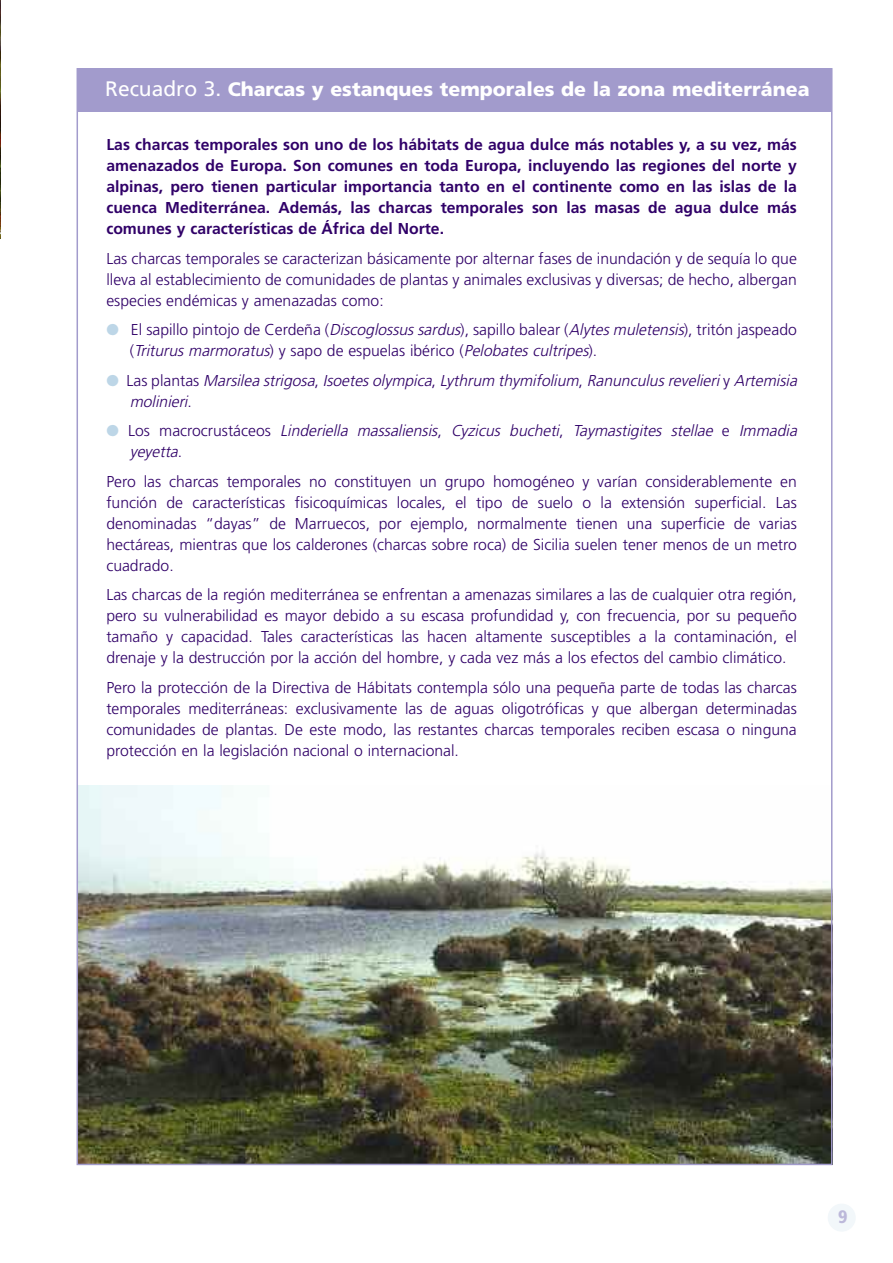
<style>
.page{position:relative;width:893px;height:1263px;background:#fff}
.page>*{position:absolute;margin:0;border:0;box-sizing:border-box;transform-origin:0 0}
.t1{font:900 19.5px "Frutiger";color:#fff}
.t2{font:900 condensed 18px "Frutiger";color:#bcb8da}
.t3{font:300 15.75px/21px "Frutiger";color:#300068;text-align:justify}
.t4{font:700 15.75px/21px "Frutiger";color:#300068;text-align:justify}
.t5{font:italic 300 15.75px/21px "Frutiger";color:#300068}
.s1{font-weight:400;font-size:21px}
.s2{color:#bdd6e7}
.s3{font-style:italic}
.s4{font-style:normal}
</style>
<div class="page">
<div style="left:77px;top:68px;width:754px;height:43px;background:#a29bcc"></div>
<img style="left:0;top:0;width:1px;height:238px">
<div style="left:828px;top:1203px;width:28px;height:29px;background:#f2f7fa;border-radius:50%"></div>
<img style="left:80px;top:786px;width:749px;height:376px">
<p class="t1" style="left:105px;top:81px;width:706px"><span class="s1">Recuadro 3.</span> Charcas y estanques temporales de la zona mediterránea</p>
<p class="t4" style="left:106px;top:136px;width:692px">Las charcas temporales son uno de los hábitats de agua dulce más notables y, a su vez, más amenazados de Europa. Son comunes en toda Europa, incluyendo las regiones del norte y alpinas, pero tienen particular importancia tanto en el continente como en las islas de la cuenca Mediterránea. Además, las charcas temporales son las masas de agua dulce más comunes y características de África del Norte.</p>
<p class="t3" style="left:106px;top:249px;width:692px">Las charcas temporales se caracterizan básicamente por alternar fases de inundación y de sequía lo que lleva al establecimiento de comunidades de plantas y animales exclusivas y diversas; de hecho, albergan especies endémicas y amenazadas como:</p>
<p class="t3" style="left:130px;top:321px;width:669px;text-indent:-23px"><span class="s2">●</span> El sapillo pintojo de Cerdeña (<span class="s3">Discoglossussardus</span>), sapillo balear (<span class="s3">Alytesmuletensis</span>), tritón jaspeado (<span class="s3">Triturus marmoratus</span>) y s a p o d e e s p u e l a s i b é r i c o ( <span class="s3">Pelobates cultripes</span>) .</p>
<p class="t5" style="left:130px;top:371px;width:672px;text-indent:-23px"><span class="s2">●</span> <span class="s4">L a s p l a n t a s</span> Marsilea strigosa<span class="s4">,</span> Isoetes olympica<span class="s4">,</span> Lythrum thymifolium<span class="s4">,</span> Ranunculus revelieri <span class="s4">y</span> Artemisia molinieri<span class="s4">.</span></p>
<p class="t5" style="left:130px;top:422px;width:672px;text-indent:-23px"><span class="s2">●</span> <span class="s4">L o s m a c r o c r u s t á c e o s</span> Linderiella massaliensis<span class="s4">,</span> Cyzicus bucheti<span class="s4">,</span> Taymastigites stellae <span class="s4">e</span> Immadia yeyetta<span class="s4">.</span></p>
<p class="t3" style="left:106px;top:472px;width:692px">Pero las charcas temporales no constituyen un grupo homogéneo y varían considerablemente en función de características fisicoquímicas locales, el tipo de suelo o la extensión superficial. Las denominadas “dayas” de Marruecos, por ejemplo, normalmente tienen una superficie de varias hectáreas, mientras que los calderones (charcas sobre roca) de Sicilia suelen tener menos de un metro cuadrado.</p>
<p class="t3" style="left:106px;top:586px;width:692px">Las charcas de la región mediterránea se enfrentan a amenazas similares a las de cualquier otra región, pero su vulnerabilidad es mayor debido a su escasa profundidad y, con frecuencia, por su pequeño tamaño y capacidad. Tales características las hacen altamente susceptibles a la contaminación, el drenaje y la destrucción por la acción del hombre, y cada vez más a los efectos del cambio climático.</p>
<p class="t3" style="left:106px;top:678px;width:692px">Pero la protección de la Directiva de Hábitats contempla sólo una pequeña parte de todas las charcas temporales mediterráneas: exclusivamente las de aguas oligotróficas y que albergan determinadas comunidades de plantas. De este modo, las restantes charcas temporales reciben escasa o ninguna protección en la legislación nacional o internacional.</p>
<p class="t2" style="left:838px;top:1209px;width:11px">9</p>
</div>
